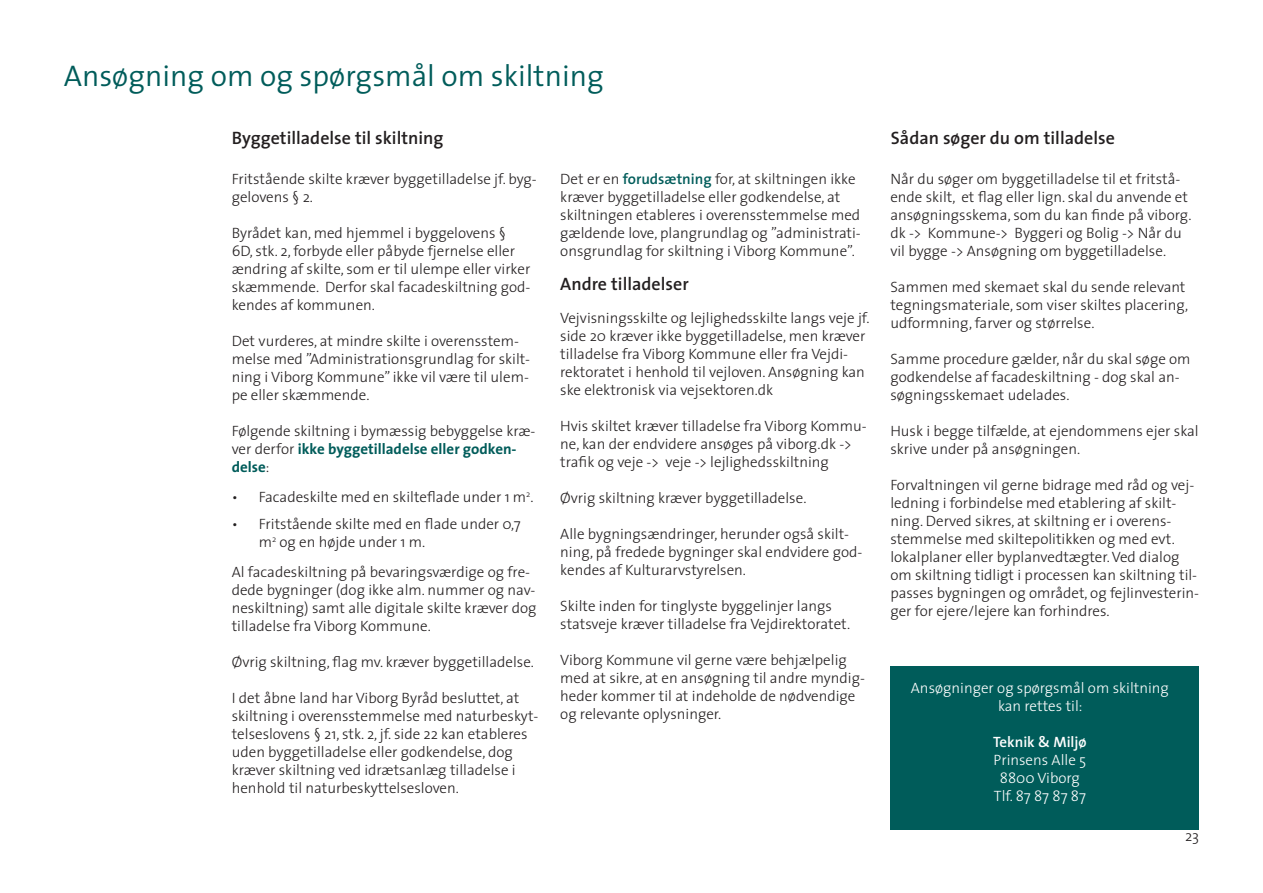
<style>
.page{position:relative;width:1263px;height:893px;background:#fff}
.page>*{position:absolute;margin:0;border:0;box-sizing:border-box;transform-origin:0 0}
.Stor_Overskrift{font:300 30px "The Sans";color:#005c5a}
.Lille_Overskrift{font:600 18px "The Sans";color:#231f20}
.Brødtekst{font:600 18px "The Sans";color:#231f20}
.Brødtekst-2{font:300 15px/18px "The Sans";color:#231f20}
.Brødtekst-3{font:300 15px/18px "The Sans";color:#fff;text-align:center}
.Brødtekst-4{font:600 15px "The Sans";color:#fff}
.s1{font-weight:600;color:#005c5a}
.s2{font-weight:700;color:#005c5a}
</style>
<div class="page">
<div style="left:890px;top:666px;width:309px;height:163px;background:#005c5a"></div>
<p class="Stor_Overskrift" style="left:64px;top:57px;width:541px">Ansøgning om og spørgsmål om skiltning</p>
<p class="Lille_Overskrift" style="left:232px;top:127px;width:213px">Byggetilladelse til skiltning</p>
<p class="Lille_Overskrift" style="left:891px;top:127px;width:225px">Sådan søger du om tilladelse</p>
<p class="Brødtekst-2" style="left:560px;top:170px;width:302px">Det er en <span class="s1">forudsætning</span> for, at skiltningen ikke kræver byggetilladelse eller godkendelse, at skiltningen etableres i overensstemmelse med gældende love, plangrundlag og ”administrati&shy;onsgrundlag for skiltning i Viborg Kommune”.</p>
<p class="Brødtekst" style="left:560px;top:273px;width:130px">Andre tilladelser</p>
<p class="Brødtekst-2" style="left:560px;top:309px;width:309px">Vejvisningsskilte og lejlighedsskilte langs veje jf. side 20 kræver ikke byggetilladelse, men kræver tilladelse fra Viborg Kommune eller fra Vejdi&shy;rektoratet i henhold til vejloven. Ansøgning kan ske elektronisk via vejsektoren.dk</p>
<p class="Brødtekst-2" style="left:560px;top:417px;width:308px">Hvis skiltet kræver tilladelse fra Viborg Kommu&shy;ne, kan der endvidere ansøges på viborg.dk -&gt; trafik og veje -&gt; veje -&gt; lejlighedsskiltning</p>
<p class="Brødtekst-2" style="left:560px;top:489px;width:246px">Øvrig skiltning kræver byggetilladelse.</p>
<p class="Brødtekst-2" style="left:560px;top:525px;width:304px">Alle bygningsændringer, herunder også skilt&shy;ning, på fredede bygninger skal endvidere god&shy;kendes af Kulturarvstyrelsen.</p>
<p class="Brødtekst-2" style="left:560px;top:597px;width:290px">Skilte inden for tinglyste byggelinjer langs statsveje kræver tilladelse fra Vejdirektoratet.</p>
<p class="Brødtekst-2" style="left:560px;top:651px;width:306px">Viborg Kommune vil gerne være behjælpelig med at sikre, at en ansøgning til andre myndig&shy;heder kommer til at indeholde de nødvendige og relevante oplysninger.</p>
<p class="Brødtekst-2" style="left:232px;top:170px;width:307px">Fritstående skilte kræver byggetilladelse jf. byg&shy;gelovens § 2.</p>
<p class="Brødtekst-2" style="left:232px;top:224px;width:300px">Byrådet kan, med hjemmel i byggelovens § 6D, stk. 2, forbyde eller påbyde fjernelse eller ændring af skilte, som er til ulempe eller virker skæmmende. Derfor skal facadeskiltning god&shy;kendes af kommunen.</p>
<p class="Brødtekst-2" style="left:232px;top:332px;width:300px">Det vurderes, at mindre skilte i overensstem&shy;melse med ”Administrationsgrundlag for skilt&shy;ning i Viborg Kommune” ikke vil være til ulem&shy;pe eller skæmmende.</p>
<p class="Brødtekst-2" style="left:232px;top:422px;width:305px">Følgende skiltning i bymæssig bebyggelse kræ&shy;ver derfor <span class="s2">ikke byggetilladelse eller godken&shy;delse</span>:</p>
<p class="Brødtekst-2" style="left:232px;top:488px;width:302px">• Facadeskilte med en skilteflade under 1 m<sup>2</sup>.</p>
<p class="Brødtekst-2" style="left:259px;top:515px;width:263px;text-indent:-27px">• Fritstående skilte med en flade under 0,7 m<sup>2</sup> og en højde under 1 m.</p>
<p class="Brødtekst-2" style="left:232px;top:563px;width:306px">Al facadeskiltning på bevaringsværdige og fre&shy;dede bygninger (dog ikke alm. nummer og nav&shy;neskiltning) samt alle digitale skilte kræver dog tilladelse fra Viborg Kommune.</p>
<p class="Brødtekst-2" style="left:232px;top:653px;width:302px">Øvrig skiltning, flag mv. kræver byggetilladelse.</p>
<p class="Brødtekst-2" style="left:232px;top:689px;width:308px">I det åbne land har Viborg Byråd besluttet, at skiltning i overensstemmelse med naturbeskyt&shy;telseslovens § 21, stk. 2, jf. side 22 kan etableres uden byggetilladelse eller godkendelse, dog kræver skiltning ved idrætsanlæg tilladelse i henhold til naturbeskyttelsesloven.</p>
<p class="Brødtekst-2" style="left:890px;top:170px;width:301px">Når du søger om byggetilladelse til et fritstå&shy;ende skilt, et flag eller lign. skal du anvende et ansøgningsskema, som du kan finde på viborg. dk -&gt; Kommune-&gt; Byggeri og Bolig -&gt; Når du vil bygge -&gt; Ansøgning om byggetilladelse.</p>
<p class="Brødtekst-2" style="left:890px;top:278px;width:299px">Sammen med skemaet skal du sende relevant tegningsmateriale, som viser skiltes placering, udformning, farver og størrelse.</p>
<p class="Brødtekst-2" style="left:890px;top:350px;width:302px">Samme procedure gælder, når du skal søge om godkendelse af facadeskiltning - dog skal an&shy;søgningsskemaet udelades.</p>
<p class="Brødtekst-2" style="left:890px;top:422px;width:310px">Husk i begge tilfælde, at ejendommens ejer skal skrive under på ansøgningen.</p>
<p class="Brødtekst-2" style="left:890px;top:476px;width:310px">Forvaltningen vil gerne bidrage med råd og vej&shy;ledning i forbindelse med etablering af skilt&shy;ning. Derved sikres, at skiltning er i overens&shy;stemmelse med skiltepolitikken og med evt. lokalplaner eller byplanvedtægter. Ved dialog om skiltning tidligt i processen kan skiltning til&shy;passes bygningen og området, og fejlinvesterin&shy;ger for ejere/lejere kan forhindres.</p>
<p class="Brødtekst-3" style="left:911px;top:679px;width:260px">Ansøgninger og spørgsmål om skiltning kan rettes til:</p>
<p class="Brødtekst-4" style="left:993px;top:732px;width:95px">Teknik &amp; Miljø</p>
<p class="Brødtekst-3" style="left:993px;top:751px;width:94px">Prinsens Alle 5</p>
<p class="Brødtekst-3" style="left:1000px;top:769px;width:82px">8800 Viborg</p>
<p class="Brødtekst-3" style="left:994px;top:787px;width:93px">Tlf. 87 87 87 87</p>
<p class="Brødtekst-2" style="left:1185px;top:826px;width:16px">23</p>
</div>
